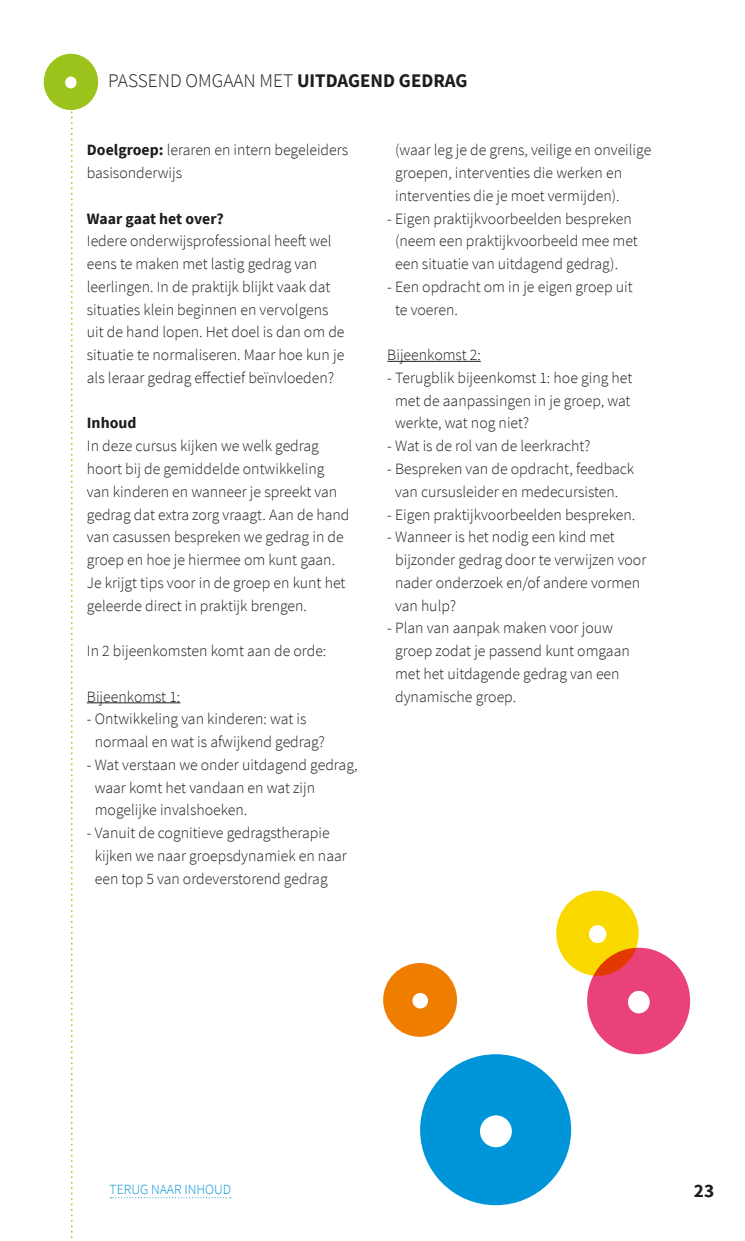
<style>
.page{position:relative;width:745px;height:1241px;background:#fff}
.page>*{position:absolute;margin:0;border:0;box-sizing:border-box;transform-origin:0 0}
.t1{font:300 19.25px "Source Sans Pro";color:#1d1d1b}
.t2{font:700 19.25px "Source Sans Pro";color:#1d1d1b}
.t3{font:300 15.75px/22.8px "Source Sans Pro";color:#1d1d1b}
.t4{font:300 14px "Source Sans Pro";color:#0095d8}
.s1{font-weight:700}
</style>
<div class="page">
<svg style="left:44px;top:54px;width:54px;height:1184px"></svg>
<hr style="left:87px;top:702px;width:93px;height:1px;background:#1d1d1b">
<hr style="left:387px;top:361px;width:93px;height:1px;background:#1d1d1b">
<svg style="left:383px;top:890px;width:306px;height:314px"></svg>
<svg style="left:110px;top:1197px;width:121px;height:1px"></svg>
<p class="t1" style="left:108px;top:69px;width:360px">PASSEND OMGAAN MET <span class="s1">UITDAGEND GEDRAG</span></p>
<p class="t3" style="left:87px;top:139px;width:263px"><span class="s1">Doelgroep:</span> leraren en intern begeleiders basisonderwijs</p>
<p class="t3" style="left:87px;top:207px;width:259px"><span class="s1">Waar gaat het over?<br></span>Iedere onderwijsprofessional heeft wel eens te maken met lastig gedrag van leerlingen. In de praktijk blijkt vaak dat situaties klein beginnen en vervolgens uit de hand lopen. Het doel is dan om de situatie te normaliseren. Maar hoe kun je als leraar gedrag effectief beïnvloeden?</p>
<p class="t3" style="left:87px;top:412px;width:264px"><span class="s1">Inhoud<br></span>In deze cursus kijken we welk gedrag hoort bij de gemiddelde ontwikkeling van kinderen en wanneer je spreekt van gedrag dat extra zorg vraagt. Aan de hand van casussen bespreken we gedrag in de groep en hoe je hiermee om kunt gaan.<br>Je krijgt tips voor in de groep en kunt het geleerde direct in praktijk brengen.</p>
<p class="t3" style="left:87px;top:639px;width:241px">In 2 bijeenkomsten komt aan de orde:</p>
<p class="t3" style="left:87px;top:685px;width:95px">Bijeenkomst 1:</p>
<p class="t3" style="left:95px;top:707px;width:231px;text-indent:-8px">- Ontwikkeling van kinderen: wat is normaal en wat is afwijkend gedrag?</p>
<p class="t3" style="left:95px;top:753px;width:264px;text-indent:-8px">- Wat verstaan we onder uitdagend gedrag, waar komt het vandaan en wat zijn mogelijke invalshoeken.</p>
<p class="t3" style="left:95px;top:821px;width:253px;text-indent:-8px">- Vanuit de cognitieve gedragstherapie kijken we naar groepsdynamiek en naar een top 5 van ordeverstorend gedrag</p>
<p class="t3" style="left:395px;top:139px;width:257px">(waar leg je de grens, veilige en onveilige groepen, interventies die werken en interventies die je moet vermijden).</p>
<p class="t3" style="left:395px;top:207px;width:244px;text-indent:-8px">- Eigen praktijkvoorbeelden bespreken (neem een praktijkvoorbeeld mee met een situatie van uitdagend gedrag).</p>
<p class="t3" style="left:395px;top:275px;width:239px;text-indent:-8px">- Een opdracht om in je eigen groep uit te voeren.</p>
<p class="t3" style="left:387px;top:343px;width:95px">Bijeenkomst 2:</p>
<p class="t3" style="left:395px;top:366px;width:238px;text-align:justify;text-indent:-8px">- Terugblik bijeenkomst 1: hoe ging het met de aanpassingen in je groep, wat werkte, wat nog niet?</p>
<p class="t3" style="left:387px;top:434px;width:204px">- Wat is de rol van de leerkracht?</p>
<p class="t3" style="left:387px;top:457px;width:248px;text-align:center">- Bespreken van de opdracht, feedback van cursusleider en medecursisten.</p>
<p class="t3" style="left:387px;top:503px;width:249px">- Eigen praktijkvoorbeelden bespreken.</p>
<p class="t3" style="left:395px;top:525px;width:252px;text-indent:-8px">- Wanneer is het nodig een kind met bijzonder gedrag door te verwijzen voor nader onderzoek en/of andere vormen van hulp?</p>
<p class="t3" style="left:395px;top:616px;width:236px;text-indent:-8px">- Plan van aanpak maken voor jouw groep zodat je passend kunt omgaan met het uitdagende gedrag van een dynamische groep.</p>
<p class="t4" style="left:110px;top:1180px;width:123px">TERUG NAAR INHOUD</p>
<p class="t2" style="left:693px;top:1177px;width:22px">23</p>
</div>
